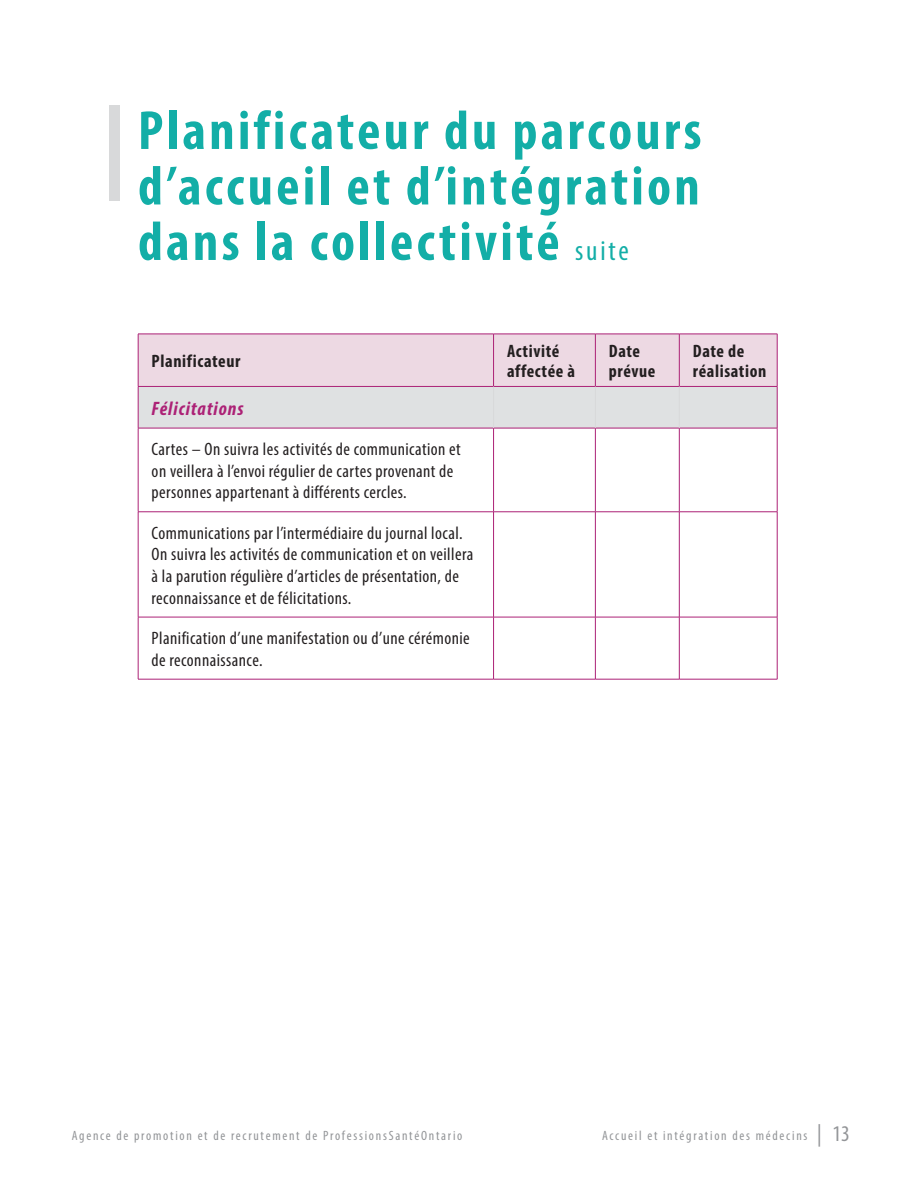
<style>
.page{position:relative;width:918px;height:1188px;background:#fff}
.page>*{position:absolute;margin:0;border:0;box-sizing:border-box;transform-origin:0 0}
.t1{font:700 condensed 55.5px/55.5px "Myriad Pro";letter-spacing:.06em;color:#13aea7;text-align:justify}
.t2{font:italic 700 condensed 19.5px "Myriad Pro";letter-spacing:.05em;color:#ac2176}
.t3{font:condensed 18px/21.6px "Myriad Pro";letter-spacing:.025em;color:#231f20}
.t4{font:700 condensed 18px/19.5px "Myriad Pro";letter-spacing:.035em;color:#231f20}
.t5{font:condensed 13.5px "Myriad Pro";letter-spacing:.13em;color:#939598}
.s1{font-weight:400;font-size:28.5px}
.s2{font-size:22.5px}
</style>
<div class="page">
<svg style="left:139px;top:335px;width:638px;height:93px;background:#e6dbe1"></svg>
<hr style="left:138px;top:334px;width:356px;height:1px;background:#ac2176">
<hr style="left:138px;top:334px;width:1px;height:52px;background:#ac2176">
<hr style="left:494px;top:334px;width:101px;height:1px;background:#ac2176">
<hr style="left:493px;top:334px;width:1px;height:52px;background:#ac2176">
<hr style="left:595px;top:334px;width:84px;height:1px;background:#ac2176">
<hr style="left:595px;top:334px;width:1px;height:52px;background:#ac2176">
<hr style="left:679px;top:334px;width:98px;height:1px;background:#ac2176">
<hr style="left:679px;top:334px;width:1px;height:52px;background:#ac2176">
<hr style="left:777px;top:334px;width:1px;height:52px;background:#ac2176">
<hr style="left:138px;top:386px;width:356px;height:1px;background:#ac2176">
<hr style="left:138px;top:387px;width:1px;height:41px;background:#ac2176">
<hr style="left:494px;top:386px;width:101px;height:1px;background:#ac2176">
<hr style="left:595px;top:386px;width:84px;height:1px;background:#ac2176">
<hr style="left:679px;top:386px;width:98px;height:1px;background:#ac2176">
<hr style="left:777px;top:387px;width:1px;height:41px;background:#ac2176">
<hr style="left:138px;top:428px;width:356px;height:1px;background:#ac2176">
<hr style="left:138px;top:428px;width:1px;height:84px;background:#ac2176">
<hr style="left:494px;top:428px;width:101px;height:1px;background:#ac2176">
<hr style="left:493px;top:428px;width:1px;height:84px;background:#ac2176">
<hr style="left:595px;top:428px;width:84px;height:1px;background:#ac2176">
<hr style="left:595px;top:428px;width:1px;height:84px;background:#ac2176">
<hr style="left:679px;top:428px;width:98px;height:1px;background:#ac2176">
<hr style="left:679px;top:428px;width:1px;height:84px;background:#ac2176">
<hr style="left:777px;top:428px;width:1px;height:84px;background:#ac2176">
<hr style="left:138px;top:512px;width:356px;height:1px;background:#ac2176">
<hr style="left:138px;top:512px;width:1px;height:105px;background:#ac2176">
<hr style="left:494px;top:512px;width:101px;height:1px;background:#ac2176">
<hr style="left:493px;top:512px;width:1px;height:105px;background:#ac2176">
<hr style="left:595px;top:512px;width:84px;height:1px;background:#ac2176">
<hr style="left:595px;top:512px;width:1px;height:105px;background:#ac2176">
<hr style="left:679px;top:512px;width:98px;height:1px;background:#ac2176">
<hr style="left:679px;top:512px;width:1px;height:105px;background:#ac2176">
<hr style="left:777px;top:512px;width:1px;height:105px;background:#ac2176">
<hr style="left:138px;top:617px;width:356px;height:1px;background:#ac2176">
<hr style="left:138px;top:617px;width:1px;height:62px;background:#ac2176">
<hr style="left:494px;top:617px;width:101px;height:1px;background:#ac2176">
<hr style="left:493px;top:617px;width:1px;height:62px;background:#ac2176">
<hr style="left:595px;top:617px;width:84px;height:1px;background:#ac2176">
<hr style="left:595px;top:617px;width:1px;height:62px;background:#ac2176">
<hr style="left:679px;top:617px;width:98px;height:1px;background:#ac2176">
<hr style="left:679px;top:617px;width:1px;height:62px;background:#ac2176">
<hr style="left:777px;top:617px;width:1px;height:62px;background:#ac2176">
<hr style="left:138px;top:679px;width:356px;height:1px;background:#ac2176">
<hr style="left:494px;top:679px;width:101px;height:1px;background:#ac2176">
<hr style="left:595px;top:679px;width:84px;height:1px;background:#ac2176">
<hr style="left:679px;top:679px;width:98px;height:1px;background:#ac2176">
<hr style="left:493px;top:387px;width:1px;height:41px;background:#d8d9da">
<hr style="left:595px;top:387px;width:1px;height:41px;background:#d8d9da">
<hr style="left:679px;top:387px;width:1px;height:41px;background:#d8d9da">
<div style="left:109px;top:106px;width:11px;height:95px;background:#d8d9da"></div>
<p class="t1" style="left:138px;top:102px;width:565px">Planificateur du parcours d’accueil et d’intégration dans la collectivité <span class="s1">suite</span></p>
<p class="t4" style="left:152px;top:351px;width:90px">Planificateur</p>
<p class="t4" style="left:507px;top:341px;width:70px">Activité affectée à</p>
<p class="t4" style="left:609px;top:341px;width:48px">Date prévue</p>
<p class="t4" style="left:693px;top:341px;width:75px">Date de réalisation</p>
<p class="t2" style="left:152px;top:396px;width:94px">Félicitations</p>
<p class="t3" style="left:152px;top:438px;width:311px">Cartes – On suivra les activités de communication et on veillera à l’envoi régulier de cartes provenant de personnes appartenant à différents cercles.</p>
<p class="t3" style="left:152px;top:522px;width:323px">Communications par l’intermédiaire du journal local.<br>On suivra les activités de communication et on veillera à la parution régulière d’articles de présentation, de reconnaissance et de félicitations.</p>
<p class="t3" style="left:152px;top:627px;width:320px">Planification d’une manifestation ou d’une cérémonie de reconnaissance.</p>
<p class="t5" style="left:72px;top:1127px;width:392px">Agence de promotion et de recrutement de ProfessionsSantéOntario</p>
<p class="t5" style="left:602px;top:1127px;width:249px">Accueil et intégration des médecins <span class="s2">| 13</span></p>
</div>
